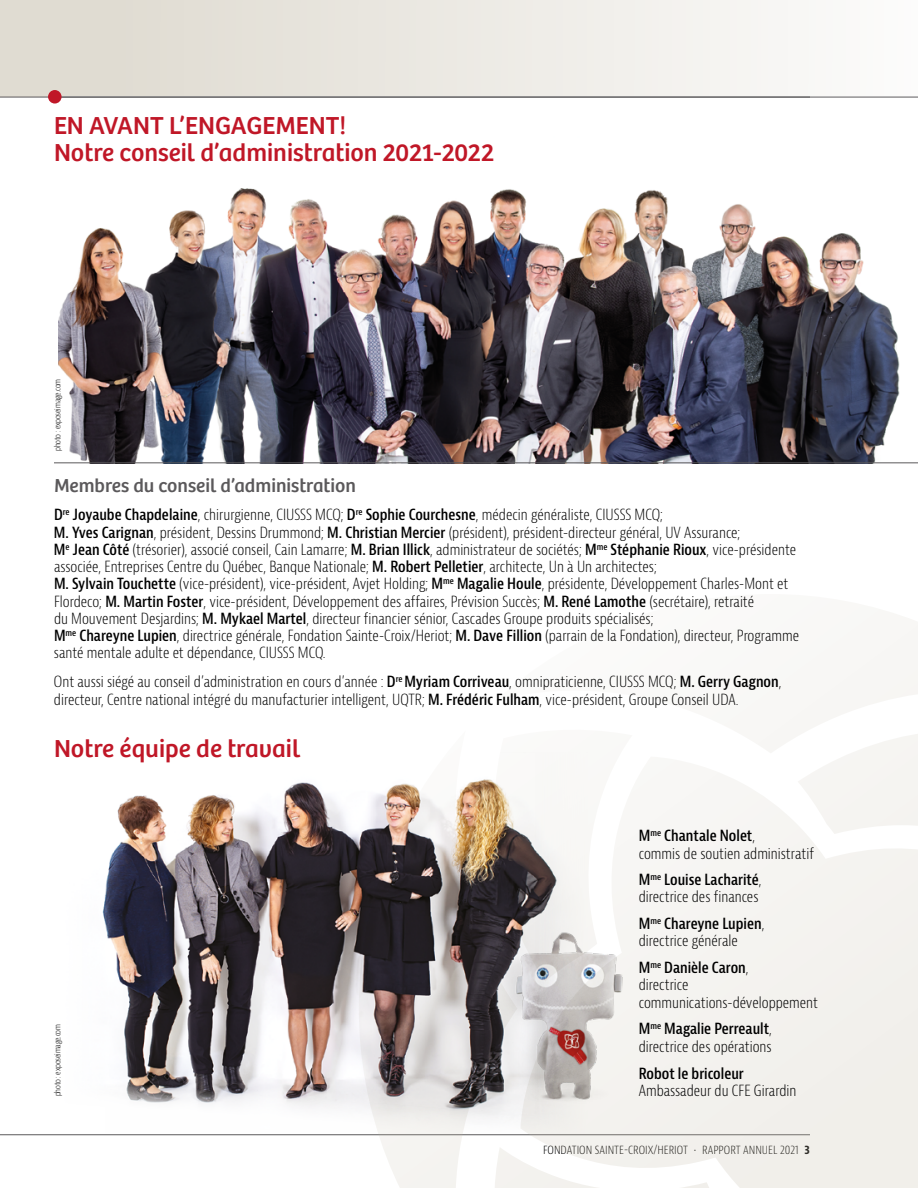
<style>
.page{position:relative;width:918px;height:1188px;background:#fff}
.page>*{position:absolute;margin:0;border:0;box-sizing:border-box;transform-origin:0 0}
.t1{font:25.5px/27px "Bree";color:#c01727}
.t2{font:19.5px "Bree";color:#5b595b}
.t3{font:300 condensed 15px/17.2px "Bernina Sans";color:#000}
.t4{font:600 condensed 15px "Bernina Sans";color:#000}
.t5{font:300 condensed 12px "Bernina Sans";color:#000}
.t6{font:300 condensed 8.25px "Bernina Sans";letter-spacing:-.02em;color:#000}
.s1{font-weight:600}
.s2{font-weight:700}
</style>
<div class="page">
<hr style="left:0;top:1134px;width:810px;height:1px;background:#5b595b">
<div style="left:0;top:0;width:918px;height:97px;background:linear-gradient(to right,#ddd8cd,#fcfbfa)"></div>
<svg style="left:359px;top:625px;width:559px;height:563px;fill:#f6f5f3"></svg>
<img style="left:58px;top:188px;width:860px;height:275px">
<hr style="left:54px;top:463px;width:864px;height:1px;background:#5b595b">
<img style="left:102px;top:752px;width:486px;height:381px">
<img style="left:487px;top:912px;width:156px;height:201px">
<hr style="left:0;top:97px;width:918px;height:1px;background:#5b595b">
<div style="left:48px;top:90px;width:14px;height:14px;background:#c01727;border-radius:50%"></div>
<h1 class="t1" style="left:54px;top:110px;width:442px">EN AVANT L’ENGAGEMENT!<br>Notre conseil d’administration 2021-2022</h1>
<p class="t6" style="left:53px;top:451px;width:74px;rotate:-90deg">photo : exposeimage.com</p>
<h2 class="t2" style="left:54px;top:471px;width:303px">Membres du conseil d’administration</h2>
<p class="t3" style="left:54px;top:507px;width:747px"><span class="s1">D</span><sup>re</sup> <span class="s1">Joyaube Chapdelaine</span>, chirurgienne, CIUSSS MCQ; <span class="s1">D</span><sup>re</sup> <span class="s1">Sophie Courchesne</span>, médecin généraliste, CIUSSS MCQ;<br><span class="s1">M. Yves Carignan</span>, président, Dessins Drummond; <span class="s1">M. Christian Mercier</span> (président), président-directeur général, UV Assurance;<br><span class="s1">M</span><sup>e</sup> <span class="s1">Jean Côté</span> (trésorier), associé conseil, Cain Lamarre; <span class="s1">M. Brian Illick</span>, administrateur de sociétés; <span class="s1">M</span><sup>me</sup> <span class="s1">Stéphanie Rioux</span>, vice-présidente associée, Entreprises Centre du Québec, Banque Nationale; <span class="s1">M. Robert Pelletier</span>, architecte, Un à Un architectes;<br><span class="s1">M. Sylvain Touchette</span> (vice-président), vice-président, Avjet Holding; <span class="s1">M</span><sup>me</sup> <span class="s1">Magalie Houle</span>, présidente, Développement Charles-Mont et Flordeco; <span class="s1">M. Martin Foster</span>, vice-président, Développement des affaires, Prévision Succès; <span class="s1">M. René Lamothe</span> (secrétaire), retraité<br>du Mouvement Desjardins; <span class="s1">M. Mykael Martel</span>, directeur financier sénior, Cascades Groupe produits spécialisés;<br><span class="s1">M</span><sup>me</sup> <span class="s1">Chareyne Lupien</span>, directrice générale, Fondation Sainte-Croix/Heriot; <span class="s1">M. Dave Fillion</span> (parrain de la Fondation), directeur, Programme santé mentale adulte et dépendance, CIUSSS MCQ.</p>
<p class="t3" style="left:54px;top:673px;width:729px;line-height:18px">Ont aussi siégé au conseil d’administration en cours d’année : <span class="s1">D</span><sup>re</sup> <span class="s1">Myriam Corriveau</span>, omnipraticienne, CIUSSS MCQ; <span class="s1">M. Gerry Gagnon</span>, directeur, Centre national intégré du manufacturier intelligent, UQTR; <span class="s1">M. Frédéric Fulham</span>, vice-président, Groupe Conseil UDA.</p>
<h1 class="t1" style="left:54px;top:733px;width:248px">Notre équipe de travail</h1>
<p class="t6" style="left:53px;top:1096px;width:74px;rotate:-90deg">photo : exposeimage.com</p>
<p class="t3" style="left:639px;top:828px;width:177px"><span class="s1">M</span><sup>me</sup> <span class="s1">Chantale Nolet</span>,<br>commis de soutien administratif</p>
<p class="t3" style="left:639px;top:872px;width:124px"><span class="s1">M</span><sup>me</sup> <span class="s1">Louise Lacharité</span>, directrice des finances</p>
<p class="t3" style="left:639px;top:916px;width:127px"><span class="s1">M</span><sup>me</sup> <span class="s1">Chareyne Lupien</span>, directrice générale</p>
<p class="t3" style="left:639px;top:959px;width:181px"><span class="s1">M</span><sup>me</sup> <span class="s1">Danièle Caron</span>,<br>directrice communications-développement</p>
<p class="t3" style="left:639px;top:1021px;width:135px"><span class="s1">M</span><sup>me</sup> <span class="s1">Magalie Perreault</span>, directrice des opérations</p>
<p class="t4" style="left:639px;top:1064px;width:107px">Robot le bricoleur</p>
<p class="t3" style="left:639px;top:1083px;width:159px">Ambassadeur du CFE Girardin</p>
<p class="t5" style="left:543px;top:1143px;width:268px">FONDATION SAINTE-CROIX/HERIOT • RAPPORT ANNUEL 2021 <span class="s2">3</span></p>
</div>
